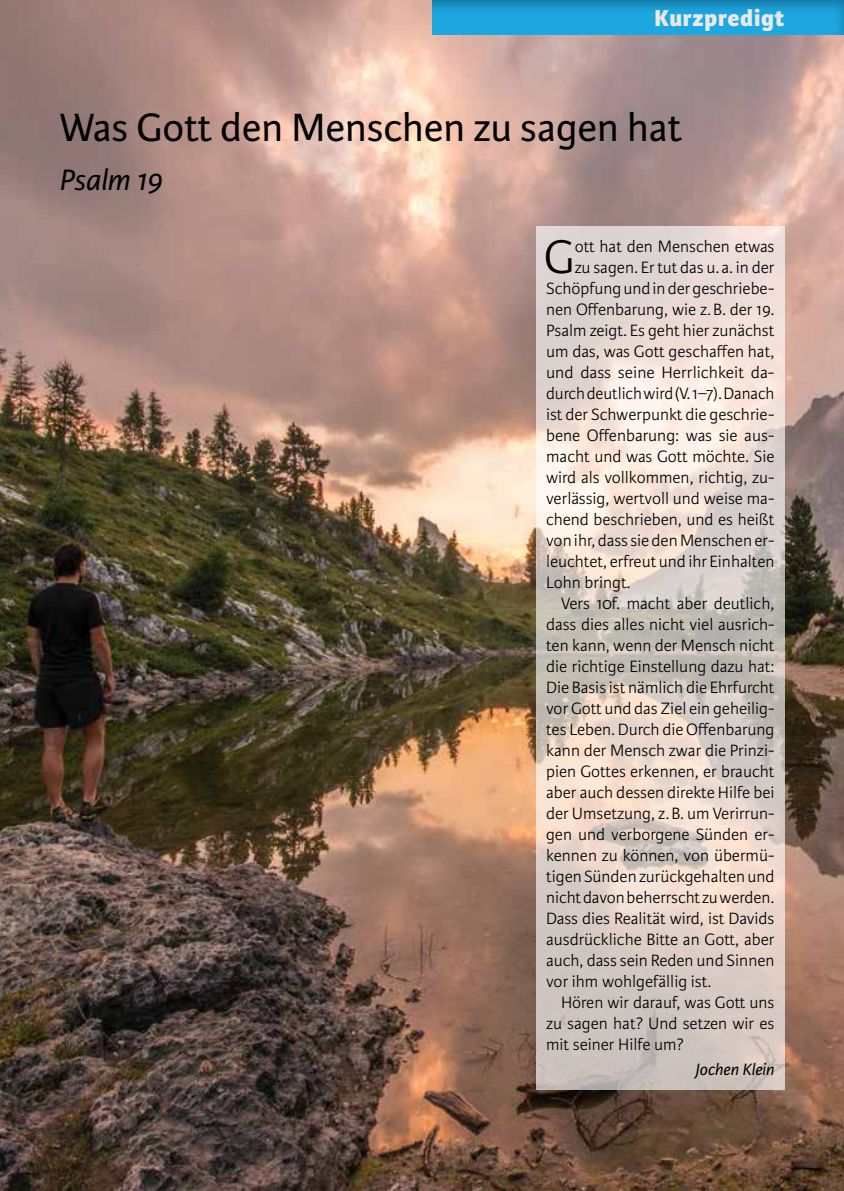
<style>
.page{position:relative;width:844px;height:1191px;background:#fff}
.page>*{position:absolute;margin:0;border:0;box-sizing:border-box;transform-origin:0 0}
.t1{font:300 49.88px "Karmina Sans Basic";color:#000}
.t2{font:42px "Karmina Sans Basic";color:#000}
.t3{font:italic 31.5px "Karmina Sans Basic";color:#000}
.t4{font:800 24.5px "Karmina Sans Basic";letter-spacing:.025em;color:#e9e9e9}
.t5{font:300 17.5px "Karmina Sans Basic";color:#000}
.t6{font:italic 17.5px "Karmina Sans Basic";color:#000}
</style>
<div class="page">
<img style="left:0;top:0;width:843px;height:1191px">
<div style="left:430px;top:0;width:413px;height:35px;background:#000;opacity:.3"></div>
<svg style="left:536px;top:226px;width:248px;height:863px;background:#e0d3cb"></svg>
<h3 class="t4" style="left:654px;top:4px;width:131px">Kurzpredigt</h3>
<h2 class="t2" style="left:60px;top:104px;width:623px">Was Gott den Menschen zu sagen hat</h2>
<h3 class="t3" style="left:60px;top:162px;width:105px">Psalm 19</h3>
<h1 class="t1" style="left:543px;top:230px;width:32px">G</h1>
<p class="t5" style="left:574px;top:237px;width:201px">ott hat den Menschen etwas</p>
<p class="t5" style="left:574px;top:258px;width:201px">zu sagen. Er tut das u. a. in der</p>
<p class="t5" style="left:546px;top:279px;width:230px">Schöpfung und in der geschriebe-</p>
<p class="t5" style="left:546px;top:300px;width:230px">nen Offenbarung, wie z.B. der 19.</p>
<p class="t5" style="left:546px;top:321px;width:230px">Psalm zeigt. Es geht hier zunächst</p>
<p class="t5" style="left:546px;top:342px;width:230px">um das, was Gott geschaffen hat,</p>
<p class="t5" style="left:546px;top:363px;width:230px">und dass seine Herrlichkeit da-</p>
<p class="t5" style="left:546px;top:384px;width:230px">durch deutlich wird (V. 1–7). Danach</p>
<p class="t5" style="left:546px;top:405px;width:230px">ist der Schwerpunkt die geschrie-</p>
<p class="t5" style="left:546px;top:426px;width:230px">bene Offenbarung: was sie aus-</p>
<p class="t5" style="left:546px;top:447px;width:230px">macht und was Gott möchte. Sie</p>
<p class="t5" style="left:546px;top:468px;width:230px">wird als vollkommen, richtig, zu-</p>
<p class="t5" style="left:546px;top:489px;width:230px">verlässig, wertvoll und weise ma-</p>
<p class="t5" style="left:546px;top:510px;width:230px">chend beschrieben, und es heißt</p>
<p class="t5" style="left:546px;top:531px;width:230px">von ihr, dass sie den Menschen er-</p>
<p class="t5" style="left:546px;top:552px;width:230px">leuchtet, erfreut und ihr Einhalten</p>
<p class="t5" style="left:546px;top:573px;width:86px">Lohn bringt.</p>
<p class="t5" style="left:561px;top:594px;width:215px">Vers 10f. macht aber deutlich,</p>
<p class="t5" style="left:546px;top:615px;width:230px">dass dies alles nicht viel ausrich-</p>
<p class="t5" style="left:546px;top:636px;width:230px">ten kann, wenn der Mensch nicht</p>
<p class="t5" style="left:546px;top:657px;width:230px">die richtige Einstellung dazu hat:</p>
<p class="t5" style="left:546px;top:678px;width:230px">Die Basis ist nämlich die Ehrfurcht</p>
<p class="t5" style="left:546px;top:699px;width:230px">vor Gott und das Ziel ein geheilig-</p>
<p class="t5" style="left:546px;top:720px;width:230px">tes Leben. Durch die Offenbarung</p>
<p class="t5" style="left:546px;top:741px;width:230px">kann der Mensch zwar die Prinzi-</p>
<p class="t5" style="left:546px;top:762px;width:230px">pien Gottes erkennen, er braucht</p>
<p class="t5" style="left:546px;top:783px;width:230px">aber auch dessen direkte Hilfe bei</p>
<p class="t5" style="left:546px;top:804px;width:230px">der Umsetzung, z.B. um Verirrun-</p>
<p class="t5" style="left:546px;top:825px;width:230px">gen und verborgene Sünden er-</p>
<p class="t5" style="left:546px;top:846px;width:230px">kennen zu können, von übermü-</p>
<p class="t5" style="left:546px;top:867px;width:230px">tigen Sünden zurückgehalten und</p>
<p class="t5" style="left:546px;top:888px;width:230px">nicht davon beherrscht zu werden.</p>
<p class="t5" style="left:546px;top:909px;width:230px">Dass dies Realität wird, ist Davids</p>
<p class="t5" style="left:546px;top:930px;width:230px">ausdrückliche Bitte an Gott, aber</p>
<p class="t5" style="left:546px;top:951px;width:230px">auch, dass sein Reden und Sinnen</p>
<p class="t5" style="left:546px;top:972px;width:167px">vor ihm wohlgefällig ist.</p>
<p class="t5" style="left:561px;top:993px;width:215px">Hören wir darauf, was Gott uns</p>
<p class="t5" style="left:546px;top:1014px;width:230px">zu sagen hat? Und setzen wir es</p>
<p class="t5" style="left:546px;top:1035px;width:139px">mit seiner Hilfe um?</p>
<p class="t6" style="left:695px;top:1060px;width:80px">Jochen Klein</p>
</div>
